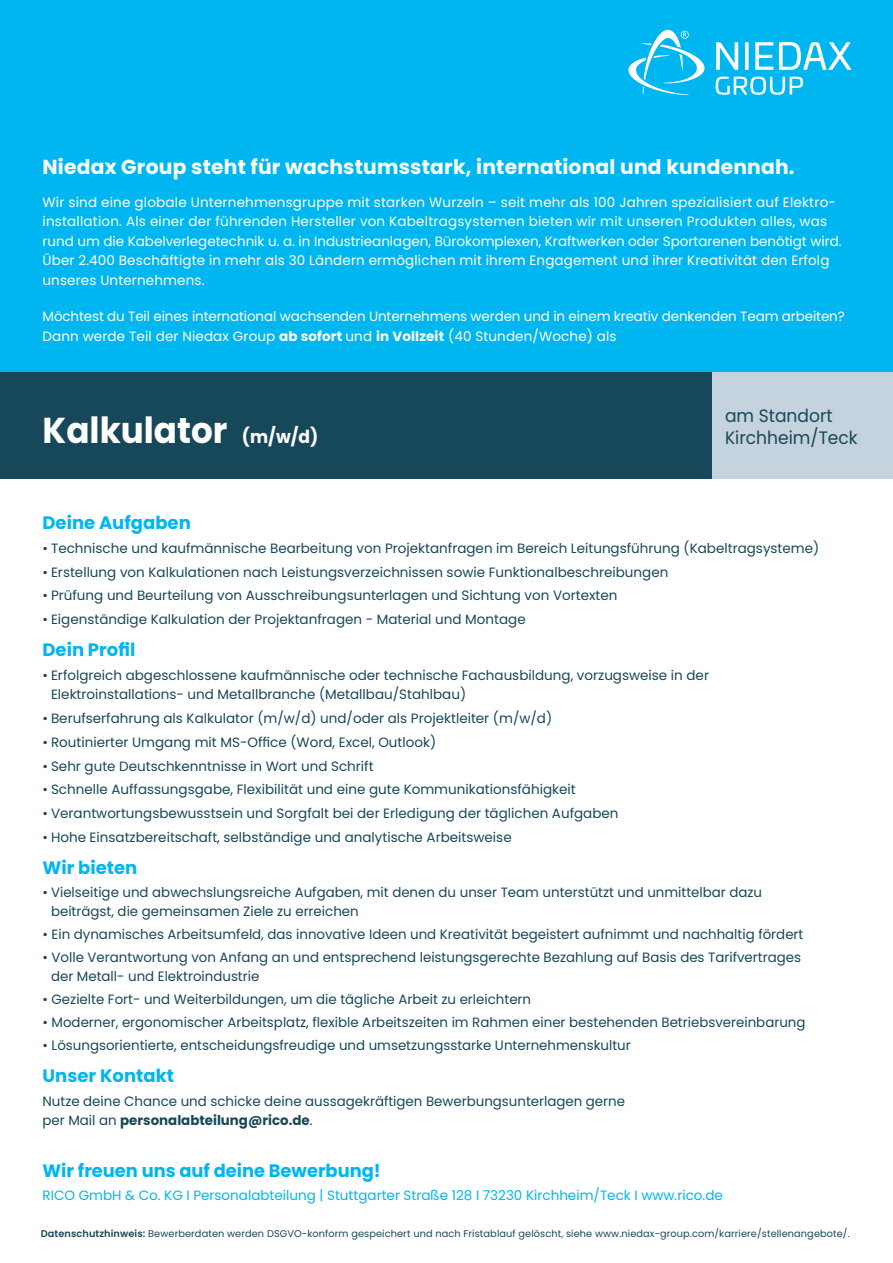
<style>
.page{position:relative;width:893px;height:1263px;background:#fff}
.page>*{position:absolute;margin:0;border:0;box-sizing:border-box;transform-origin:0 0}
.t1{font:700 36px "Poppins";color:#fff;scale:.95 1}
.t2{font:700 20.25px "Poppins";letter-spacing:.01em;color:#fff}
.t3{font:700 18px "Poppins";color:#00b6f0}
.t4{font:18px "Poppins";color:#174859;scale:.95 1}
.t5{font:13.5px/19.5px "Poppins";color:#174859}
.t6{font:13.5px/19.5px "Poppins";letter-spacing:.01em;color:#fff}
.t7{font:13.5px/19.5px "Poppins";letter-spacing:-.01em;color:#fff}
.t8{font:13.5px "Poppins";color:#00b6f0}
.t9{font:9.75px "Poppins";letter-spacing:.01em;color:#174859}
.s1{font-weight:700}
.s2{font-size:18px}
.s3{font-weight:600}
</style>
<div class="page">
<div style="left:0;top:0;width:893px;height:372px;background:#00b6f0"></div>
<svg style="left:716px;top:77px;width:87px;height:18px"></svg>
<svg style="left:716px;top:42px;width:22px;height:28px"></svg>
<svg style="left:745px;top:42px;width:4px;height:28px"></svg>
<svg style="left:755px;top:42px;width:18px;height:28px"></svg>
<svg style="left:779px;top:42px;width:72px;height:28px"></svg>
<svg style="left:628px;top:30px;width:77px;height:65px"></svg>
<div style="left:0;top:372px;width:712px;height:106px;background:#174859"></div>
<div style="left:712px;top:372px;width:181px;height:106px;background:#c4d3dd"></div>
<h2 class="t2" style="left:43px;top:156px;width:754px">Niedax Group steht für wachstumsstark, international und kundennah.</h2>
<p class="t6" style="left:43px;top:192px;width:801px">Wir sind eine globale Unternehmensgruppe mit starken Wurzeln – seit mehr als 100 Jahren spezialisiert auf Elektro&shy;installation. Als einer der führenden Hersteller von Kabeltragsystemen bieten wir mit unseren Produkten alles, was rund um die Kabelverlegetechnik u. a. in Industrieanlagen, Bürokomplexen, Kraftwerken oder Sportarenen benötigt wird.<br>Über 2.400 Beschäftigte in mehr als 30 Ländern ermöglichen mit ihrem Engagement und ihrer Kreativität den Erfolg unseres Unternehmens.</p>
<p class="t7" style="left:43px;top:307px;width:804px">Möchtest du Teil eines international wachsenden Unternehmens werden und in einem kreativ denkenden Team arbeiten?<br>Dann werde Teil der Niedax Group <span class="s1">ab sofort</span> und <span class="s1">in Vollzeit</span> (40 Stunden/Woche) als</p>
<h3 class="t4" style="left:725px;top:406px;width:115px">am Standort</h3>
<h1 class="t1" style="left:43px;top:410px;width:292px">Kalkulator <span class="s2">(m/w/d)</span></h1>
<h3 class="t4" style="left:725px;top:427px;width:141px">Kirchheim/Teck</h3>
<h3 class="t3" style="left:43px;top:512px;width:150px">Deine Aufgaben</h3>
<p class="t5" style="left:43px;top:538px;width:778px">• Technische und kaufmännische Bearbeitung von Projektanfragen im Bereich Leitungsführung (Kabeltragsysteme)</p>
<p class="t5" style="left:43px;top:562px;width:627px">• Erstellung von Kalkulationen nach Leistungsverzeichnissen sowie Funktionalbeschreibungen</p>
<p class="t5" style="left:43px;top:586px;width:576px">• Prüfung und Beurteilung von Ausschreibungsunterlagen und Sichtung von Vortexten</p>
<p class="t5" style="left:43px;top:610px;width:485px">• Eigenständige Kalkulation der Projektanfragen - Material und Montage</p>
<h3 class="t3" style="left:43px;top:639px;width:94px">Dein Profil</h3>
<p class="t5" style="left:51px;top:665px;width:659px;text-indent:-9px">• Erfolgreich abgeschlossene kaufmännische oder technische Fachausbildung, vorzugsweise in der<br>Elektroinstallations- und Metallbranche (Metallbau/Stahlbau)</p>
<p class="t5" style="left:43px;top:709px;width:511px">• Berufserfahrung als Kalkulator (m/w/d) und/oder als Projektleiter (m/w/d)</p>
<p class="t5" style="left:43px;top:732px;width:395px">• Routinierter Umgang mit MS-Office (Word, Excel, Outlook)</p>
<p class="t5" style="left:43px;top:756px;width:333px">• Sehr gute Deutschkenntnisse in Wort und Schrift</p>
<p class="t5" style="left:43px;top:780px;width:535px">• Schnelle Auffassungsgabe, Flexibilität und eine gute Kommunikationsfähigkeit</p>
<p class="t5" style="left:43px;top:804px;width:577px">• Verantwortungsbewusstsein und Sorgfalt bei der Erledigung der täglichen Aufgaben</p>
<p class="t5" style="left:43px;top:827px;width:471px">• Hohe Einsatzbereitschaft, selbständige und analytische Arbeitsweise</p>
<h3 class="t3" style="left:43px;top:857px;width:96px">Wir bieten</h3>
<p class="t5" style="left:51px;top:882px;width:713px;text-indent:-9px">• Vielseitige und abwechslungsreiche Aufgaben, mit denen du unser Team unterstützt und unmittelbar dazu beiträgst, die gemeinsamen Ziele zu erreichen</p>
<p class="t5" style="left:43px;top:924px;width:762px">• Ein dynamisches Arbeitsumfeld, das innovative Ideen und Kreativität begeistert aufnimmt und nachhaltig fördert</p>
<p class="t5" style="left:51px;top:947px;width:751px;text-indent:-9px">• Volle Verantwortung von Anfang an und entsprechend leistungsgerechte Bezahlung auf Basis des Tarifvertrages der Metall- und Elektroindustrie</p>
<p class="t5" style="left:43px;top:990px;width:490px">• Gezielte Fort- und Weiterbildungen, um die tägliche Arbeit zu erleichtern</p>
<p class="t5" style="left:43px;top:1013px;width:764px">• Moderner, ergonomischer Arbeitsplatz, flexible Arbeitszeiten im Rahmen einer bestehenden Betriebsvereinbarung</p>
<p class="t5" style="left:43px;top:1036px;width:590px">• Lösungsorientierte, entscheidungsfreudige und umsetzungsstarke Unternehmenskultur</p>
<h3 class="t3" style="left:43px;top:1065px;width:133px">Unser Kontakt</h3>
<p class="t5" style="left:43px;top:1091px;width:584px">Nutze deine Chance und schicke deine aussagekräftigen Bewerbungsunterlagen gerne per Mail an <span class="s1">personalabteilung@rico.de</span>.</p>
<h3 class="t3" style="left:43px;top:1160px;width:340px">Wir freuen uns auf deine Bewerbung!</h3>
<p class="t8" style="left:43px;top:1188px;width:682px">RICO GmbH &amp; Co. KG I Personalabteilung | Stuttgarter Straße 128 I 73230 Kirchheim/Teck I www.rico.de</p>
<p class="t9" style="left:41px;top:1228px;width:810px"><span class="s3">Datenschutzhinweis:</span> Bewerberdaten werden DSGVO-konform gespeichert und nach Fristablauf gelöscht, siehe www.niedax-group.com/karriere/stellenangebote/.</p>
</div>
